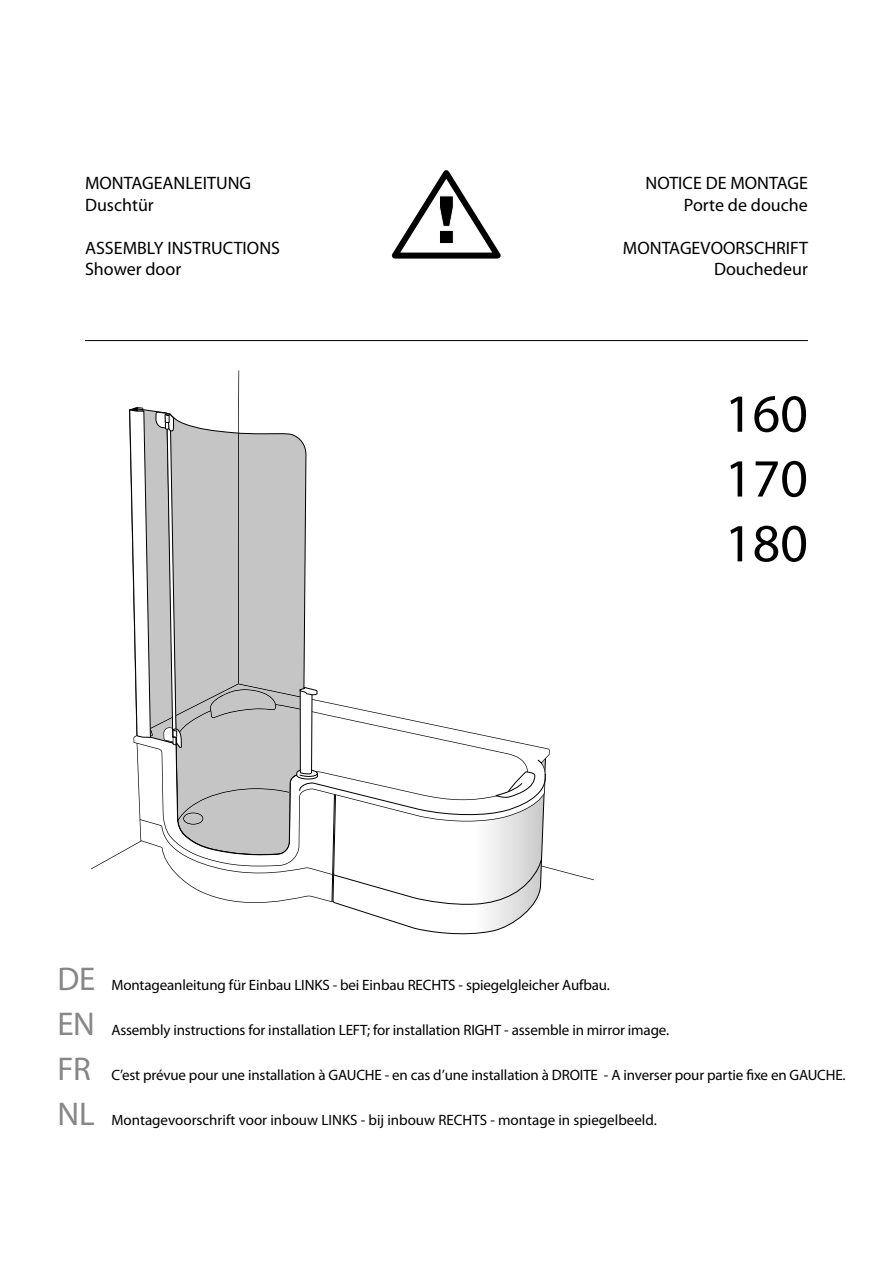
<style>
.page{position:relative;width:893px;height:1263px;background:#fff}
.page>*{position:absolute;margin:0;border:0;box-sizing:border-box;transform-origin:0 0}
.t1{font:54px "Myriad Pro";color:#000}
.t2{font:18px "Myriad Pro";color:#000}
.t3{font:15px "Myriad Pro";letter-spacing:-.01em;color:#000}
.s1{font-size:33px;color:#878787}
</style>
<div class="page">
<hr style="left:85px;top:340px;width:723px;height:1px;background:#000">
<svg style="left:392px;top:170px;width:109px;height:89px"></svg>
<svg style="left:129px;top:370px;width:465px;height:565px"></svg>
<p class="t2" style="left:85px;top:173px;width:168px">MONTAGEANLEITUNG</p>
<p class="t2" style="left:85px;top:195px;width:70px">Duschtür</p>
<p class="t2" style="left:85px;top:238px;width:196px">ASSEMBLY INSTRUCTIONS</p>
<p class="t2" style="left:85px;top:259px;width:98px">Shower door</p>
<p class="t2" style="left:646px;top:173px;width:164px">NOTICE DE MONTAGE</p>
<p class="t2" style="left:684px;top:195px;width:126px">Porte de douche</p>
<p class="t2" style="left:623px;top:238px;width:186px">MONTAGEVOORSCHRIFT</p>
<p class="t2" style="left:714px;top:259px;width:95px">Douchedeur</p>
<p class="t1" style="left:725px;top:384px;width:85px">160</p>
<p class="t1" style="left:725px;top:449px;width:85px">170</p>
<p class="t1" style="left:725px;top:514px;width:85px">180</p>
<p class="t3" style="left:57px;top:977px;width:554px"><span class="s1">DE</span> Montageanleitung für Einbau LINKS - bei Einbau RECHTS - spiegelgleicher Aufbau.</p>
<p class="t3" style="left:57px;top:1022px;width:613px"><span class="s1">EN</span> Assembly instructions for installation LEFT; for installation RIGHT - assemble in mirror image.</p>
<p class="t3" style="left:57px;top:1067px;width:790px"><span class="s1">FR</span> C’est prévue pour une installation à GAUCHE - en cas d’une installation à DROITE - A inverser pour partie fixe en GAUCHE.</p>
<p class="t3" style="left:57px;top:1112px;width:601px"><span class="s1">NL</span> Montagevoorschrift voor inbouw LINKS - bij inbouw RECHTS - montage in spiegelbeeld.</p>
</div>
